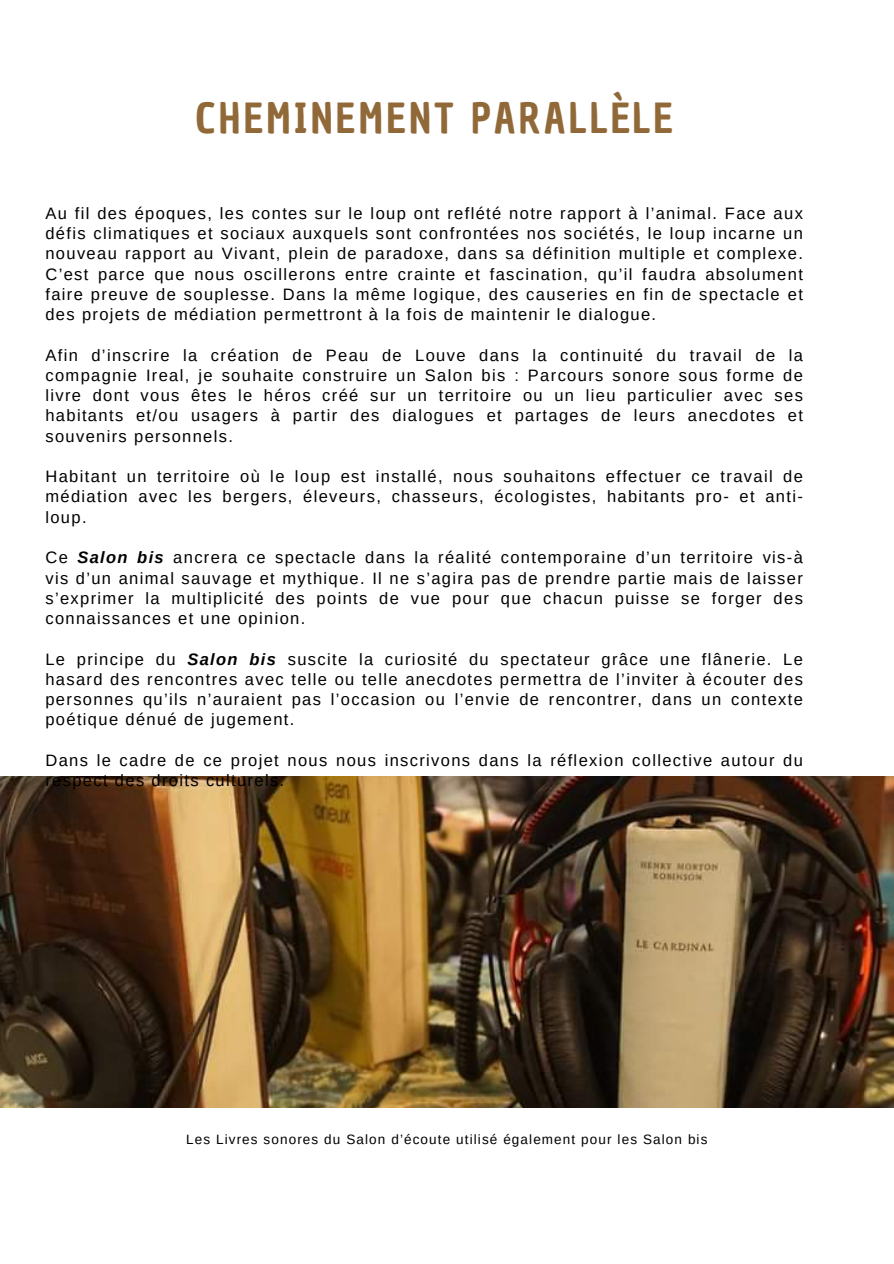
<style>
.page{position:relative;width:894px;height:1264px;background:#fff}
.page>*{position:absolute;margin:0;border:0;box-sizing:border-box;transform-origin:0 0}
.t1{font:40.5px "Chau Philomene One";letter-spacing:.08em;color:#916939}
.t2{font:16.5px/20.2px "Arimo";letter-spacing:.08em;color:#000;text-align:justify}
.t3{font:13.5px "Arimo";letter-spacing:.08em;color:#000}
.s1{font-weight:700;font-style:italic}
</style>
<div class="page">
<img style="left:0;top:776px;width:893px;height:331px">
<p class="t1" style="left:195px;top:91px;width:479px">CHEMINEMENT PARALLÈLE</p>
<p class="t2" style="left:45px;top:203px;width:758px">Au fil des époques, les contes sur le loup ont reflété notre rapport à l’animal. Face aux défis climatiques et sociaux auxquels sont confrontées nos sociétés, le loup incarne un nouveau rapport au Vivant, plein de paradoxe, dans sa définition multiple et complexe.<br>C’est parce que nous oscillerons entre crainte et fascination, qu’il faudra absolument faire preuve de souplesse. Dans la même logique, des causeries en fin de spectacle et des projets de médiation permettront à la fois de maintenir le dialogue.</p>
<p class="t2" style="left:45px;top:345px;width:758px">Afin d’inscrire la création de Peau de Louve dans la continuité du travail de la compagnie Ireal, je souhaite construire un Salon bis : Parcours sonore sous forme de livre dont vous êtes le héros créé sur un territoire ou un lieu particulier avec ses habitants et/ou usagers à partir des dialogues et partages de leurs anecdotes et souvenirs personnels.</p>
<p class="t2" style="left:45px;top:466px;width:758px">Habitant un territoire où le loup est installé, nous souhaitons effectuer ce travail de médiation avec les bergers, éleveurs, chasseurs, écologistes, habitants pro- et anti&shy;loup.</p>
<p class="t2" style="left:45px;top:547px;width:758px">Ce <span class="s1">Salon bis</span> ancrera ce spectacle dans la réalité contemporaine d’un territoire vis-à vis d’un animal sauvage et mythique. Il ne s’agira pas de prendre partie mais de laisser s’exprimer la multiplicité des points de vue pour que chacun puisse se forger des connaissances et une opinion.</p>
<p class="t2" style="left:45px;top:648px;width:758px">Le principe du <span class="s1">Salon bis</span> suscite la curiosité du spectateur grâce une flânerie. Le hasard des rencontres avec telle ou telle anecdotes permettra de l’inviter à écouter des personnes qu’ils n’auraient pas l’occasion ou l’envie de rencontrer, dans un contexte poétique dénué de jugement.</p>
<p class="t2" style="left:45px;top:750px;width:758px">Dans le cadre de ce projet nous nous inscrivons dans la réflexion collective autour du respect des droits culturels.</p>
<h1 class="t3" style="left:186px;top:1131px;width:522px">Les Livres sonores du Salon d’écoute utilisé également pour les Salon bis</h1>
</div>
